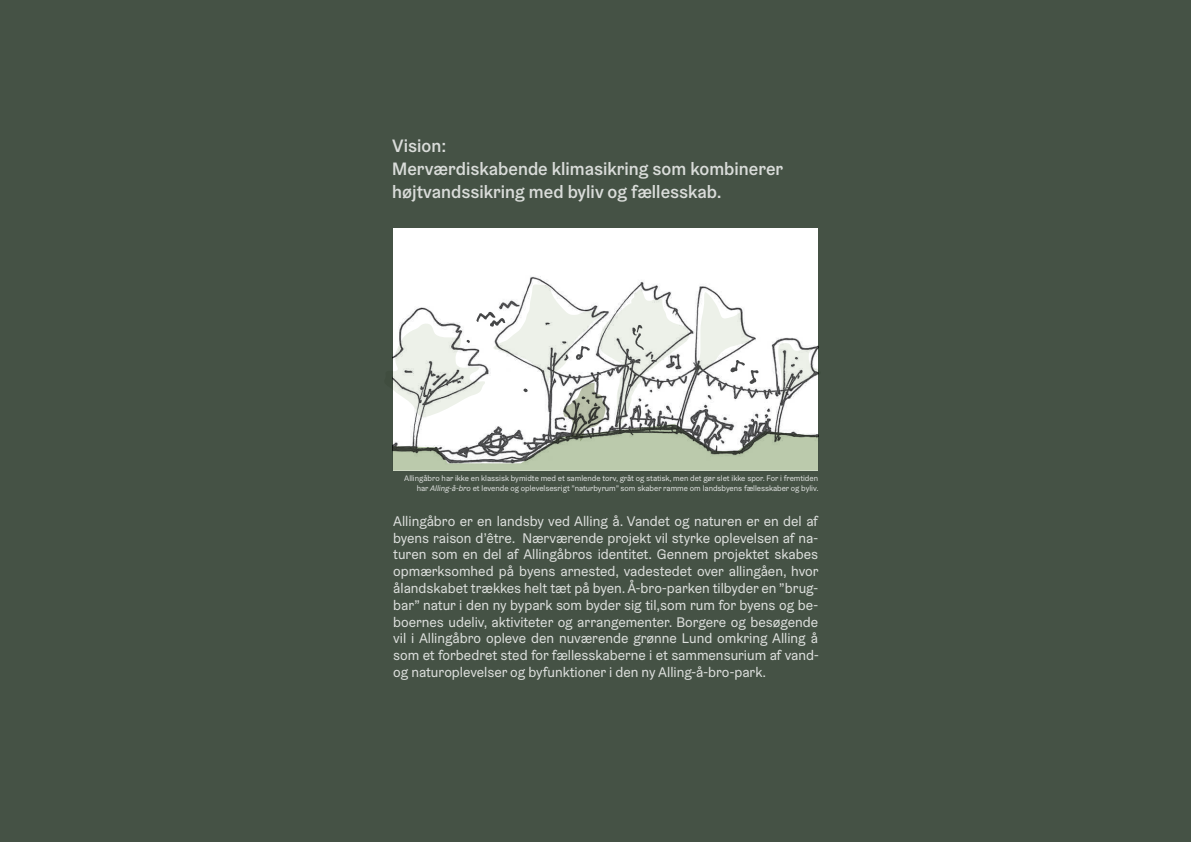
<style>
.page{position:relative;width:1191px;height:842px;background:#455245}
.page>*{position:absolute;margin:0;border:0;box-sizing:border-box;transform-origin:0 0}
.t1{font:500 18px/22.8px "Graebenbach";color:#fff}
.t2{font:14px/16.8px "Graebenbach";color:#fff;text-align:justify}
.t3{font:8px/9.6px "Graebenbach";color:#fff;text-align:right}
.s1{font-style:italic}
</style>
<div class="page">
<div style="left:393px;top:229px;width:425px;height:242px;background:#fff"></div>
<svg style="left:392px;top:284px;width:427px;height:187px"></svg>
<p class="t1" style="left:392px;top:134px;width:392px">Vision:<br>Merværdiskabende klimasikring som kombinerer højtvandssikring med byliv og fællesskab.</p>
<p class="t3" style="left:404px;top:473px;width:416px">Allingåbro har ikke en klassisk bymidte med et samlende torv, gråt og statisk, men det gør slet ikke spor. For i fremtiden har <span class="s1">Alling-å-bro</span> et levende og oplevelsesrigt ”naturbyrum” som skaber ramme om landsbyens fællesskaber og byliv.</p>
<p class="t2" style="left:393px;top:512px;width:427px">Allingåbro er en landsby ved Alling å. Vandet og naturen er en del af byens raison d’être. Nærværende projekt vil styrke oplevelsen af na&shy;turen som en del af Allingåbros identitet. Gennem projektet skabes opmærksomhed på byens arnested, vadestedet over allingåen, hvor ålandskabet trækkes helt tæt på byen. Å-bro-parken tilbyder en ”brug&shy;bar” natur i den ny bypark som byder sig til,som rum for byens og be&shy;boernes udeliv, aktiviteter og arrangementer. Borgere og besøgende vil i Allingåbro opleve den nuværende grønne Lund omkring Alling å som et forbedret sted for fællesskaberne i et sammensurium af vand&shy;og naturoplevelser og byfunktioner i den ny Alling-å-bro-park.</p>
</div>
